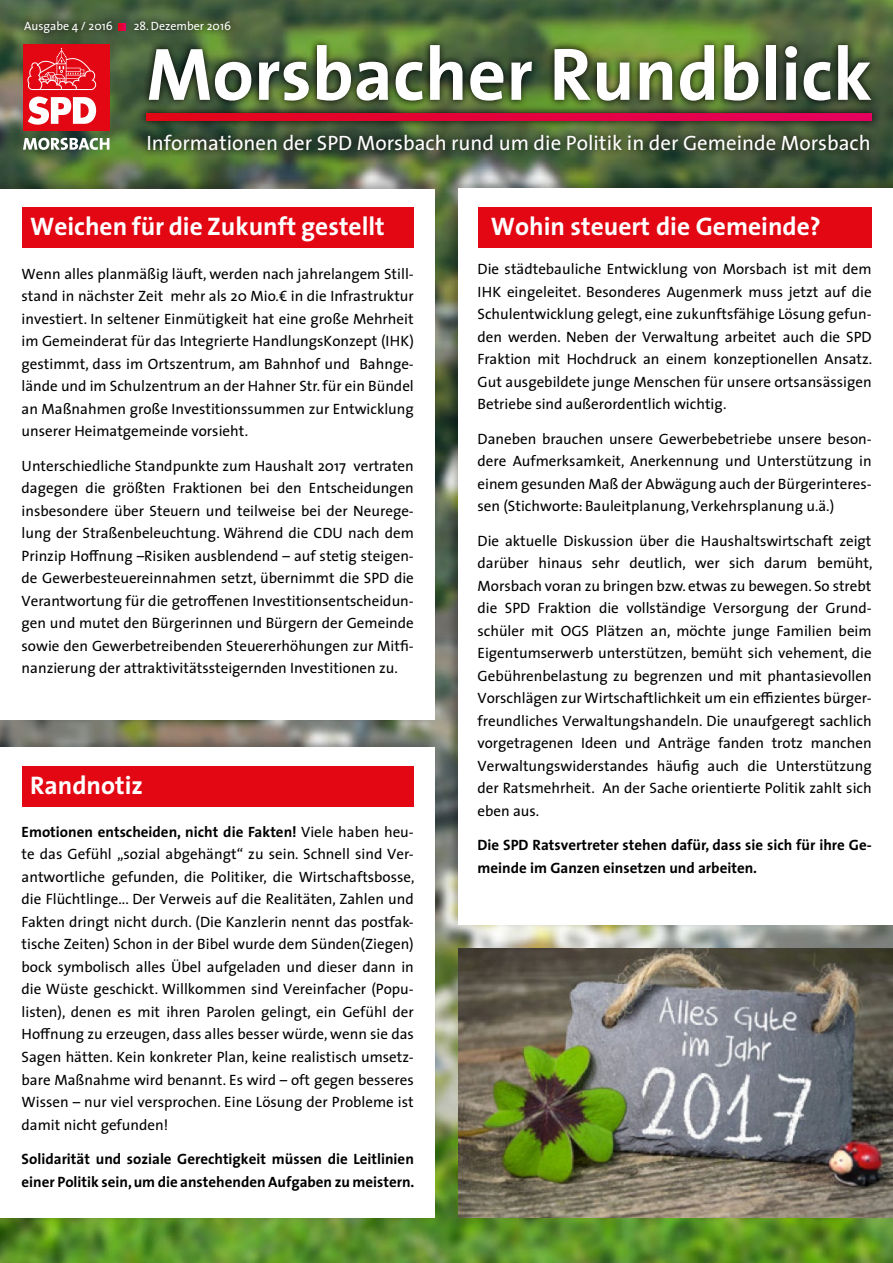
<style>
.page{position:relative;width:893px;height:1263px;background:#fff}
.page>*{position:absolute;margin:0;border:0;box-sizing:border-box;transform-origin:0 0}
.t1{font:700 75px "The Sans";color:#fff}
.t2{font:700 25.5px "The Sans";color:#fff}
.t3{font:20.85px "The Sans";color:#fff}
.t4{font:15px/22.5px "The Sans";color:#000;text-align:justify}
.t5{font:700 15px/22.5px "The Sans";color:#000}
.t6{font:12px "The Sans";color:#fff}
.s1{font-weight:700}
</style>
<div class="page">
<img style="left:0;top:0;width:893px;height:1263px">
<div style="left:0;top:176px;width:439px;height:547px;background:#000;opacity:.3"></div>
<div style="left:0;top:189px;width:434px;height:531px;background:#fff"></div>
<div style="left:22px;top:208px;width:392px;height:40px;background:#e30613"></div>
<svg style="left:141px;top:37px;width:737px;height:68px;background:#3b5028"></svg>
<svg style="left:141px;top:129px;width:736px;height:28px;background:#3b4f32"></svg>
<svg style="left:139px;top:105px;width:741px;height:24px;background:#4d5433"></svg>
<svg style="left:146px;top:113px;width:726px;height:7px;background:#e4013b"></svg>
<svg style="left:17px;top:14px;width:221px;height:26px;background:#485f3a"></svg>
<svg style="left:118px;top:23px;width:7px;height:7px"></svg>
<div style="left:23px;top:44px;width:87px;height:86px;background:#e30613"></div>
<svg style="left:28px;top:97px;width:68px;height:28px"></svg>
<svg style="left:27px;top:48px;width:69px;height:42px"></svg>
<svg style="left:23px;top:138px;width:86px;height:12px"></svg>
<div style="left:446px;top:176px;width:447px;height:753px;background:#000;opacity:.3"></div>
<div style="left:459px;top:189px;width:434px;height:736px;background:#fff"></div>
<div style="left:478px;top:208px;width:394px;height:40px;background:#e30613"></div>
<div style="left:0;top:735px;width:439px;height:487px;background:#000;opacity:.3"></div>
<div style="left:0;top:747px;width:434px;height:471px;background:#fff"></div>
<div style="left:22px;top:766px;width:392px;height:40px;background:#e30613"></div>
<img style="left:459px;top:948px;width:434px;height:270px">
<p class="t6" style="left:24px;top:16px;width:90px">Ausgabe 4 / 2016</p>
<p class="t6" style="left:134px;top:16px;width:99px">28. Dezember 2016</p>
<h1 class="t1" style="left:146px;top:12px;width:727px">Morsbacher Rundblick</h1>
<h3 class="t3" style="left:146px;top:125px;width:726px">Informationen der SPD Morsbach rund um die Politik in der Gemeinde Morsbach</h3>
<h2 class="t2" style="left:30px;top:205px;width:356px">Weichen für die Zukunft gestellt</h2>
<p class="t4" style="left:22px;top:262px;width:394px">Wenn alles planmäßig läuft, werden nach jahrelangem Still&shy;stand in nächster Zeit mehr als 20 Mio.€ in die Infrastruktur investiert. In seltener Einmütigkeit hat eine große Mehrheit im Gemeinderat für das Integrierte HandlungsKonzept (IHK) gestimmt, dass im Ortszentrum, am Bahnhof und Bahnge&shy;lände und im Schulzentrum an der Hahner Str. für ein Bündel an Maßnahmen große Investitionssummen zur Entwicklung unserer Heimatgemeinde vorsieht.</p>
<p class="t4" style="left:22px;top:454px;width:394px">Unterschiedliche Standpunkte zum Haushalt 2017 vertraten dagegen die größten Fraktionen bei den Entscheidungen insbesondere über Steuern und teilweise bei der Neurege&shy;lung der Straßenbeleuchtung. Während die CDU nach dem Prinzip Hoffnung –Risiken ausblendend – auf stetig steigen&shy;de Gewerbesteuereinnahmen setzt, übernimmt die SPD die Verantwortung für die getroffenen Investitionsentscheidun&shy;gen und mutet den Bürgerinnen und Bürgern der Gemeinde sowie den Gewerbetreibenden Steuererhöhungen zur Mitfi&shy;nanzierung der attraktivitätssteigernden Investitionen zu.</p>
<h2 class="t2" style="left:30px;top:764px;width:114px">Randnotiz</h2>
<p class="t4" style="left:22px;top:820px;width:394px"><span class="s1">Emotionen entscheiden, nicht die Fakten!</span> Viele haben heu&shy;te das Gefühl „sozial abgehängt“ zu sein. Schnell sind Ver&shy;antwortliche gefunden, die Politiker, die Wirtschaftsbosse, die Flüchtlinge... Der Verweis auf die Realitäten, Zahlen und Fakten dringt nicht durch. (Die Kanzlerin nennt das postfak&shy;tische Zeiten) Schon in der Bibel wurde dem Sünden(Ziegen) bock symbolisch alles Übel aufgeladen und dieser dann in die Wüste geschickt. Willkommen sind Vereinfacher (Popu&shy;listen), denen es mit ihren Parolen gelingt, ein Gefühl der Hoffnung zu erzeugen, dass alles besser würde, wenn sie das Sagen hätten. Kein konkreter Plan, keine realistisch umsetz&shy;bare Maßnahme wird benannt. Es wird – oft gegen besseres Wissen – nur viel versprochen. Eine Lösung der Probleme ist damit nicht gefunden!</p>
<p class="t5" style="left:22px;top:1147px;width:394px">Solidarität und soziale Gerechtigkeit müssen die Leitlinien einer Politik sein, um die anstehenden Aufgaben zu meistern.</p>
<h2 class="t2" style="left:491px;top:205px;width:332px">Wohin steuert die Gemeinde?</h2>
<p class="t4" style="left:477px;top:257px;width:396px">Die städtebauliche Entwicklung von Morsbach ist mit dem IHK eingeleitet. Besonderes Augenmerk muss jetzt auf die Schulentwicklung gelegt, eine zukunftsfähige Lösung gefun&shy;den werden. Neben der Verwaltung arbeitet auch die SPD Fraktion mit Hochdruck an einem konzeptionellen Ansatz.<br>Gut ausgebildete junge Menschen für unsere ortsansässigen Betriebe sind außerordentlich wichtig.</p>
<p class="t4" style="left:477px;top:427px;width:396px">Daneben brauchen unsere Gewerbebetriebe unsere beson&shy;dere Aufmerksamkeit, Anerkennung und Unterstützung in einem gesunden Maß der Abwägung auch der Bürgerinteres&shy;sen (Stichworte: Bauleitplanung, Verkehrsplanung u.ä.)</p>
<p class="t4" style="left:477px;top:529px;width:396px">Die aktuelle Diskussion über die Haushaltswirtschaft zeigt darüber hinaus sehr deutlich, wer sich darum bemüht, Morsbach voran zu bringen bzw. etwas zu bewegen. So strebt die SPD Fraktion die vollständige Versorgung der Grund&shy;schüler mit OGS Plätzen an, möchte junge Familien beim Eigentumserwerb unterstützen, bemüht sich vehement, die Gebührenbelastung zu begrenzen und mit phantasievollen Vorschlägen zur Wirtschaftlichkeit um ein effizientes bürger&shy;freundliches Verwaltungshandeln. Die unaufgeregt sachlich vorgetragenen Ideen und Anträge fanden trotz manchen Verwaltungswiderstandes häufig auch die Unterstützung der Ratsmehrheit. An der Sache orientierte Politik zahlt sich eben aus.</p>
<p class="t5" style="left:477px;top:834px;width:396px">Die SPD Ratsvertreter stehen dafür, dass sie sich für ihre Ge&shy;meinde im Ganzen einsetzen und arbeiten.</p>
</div>
